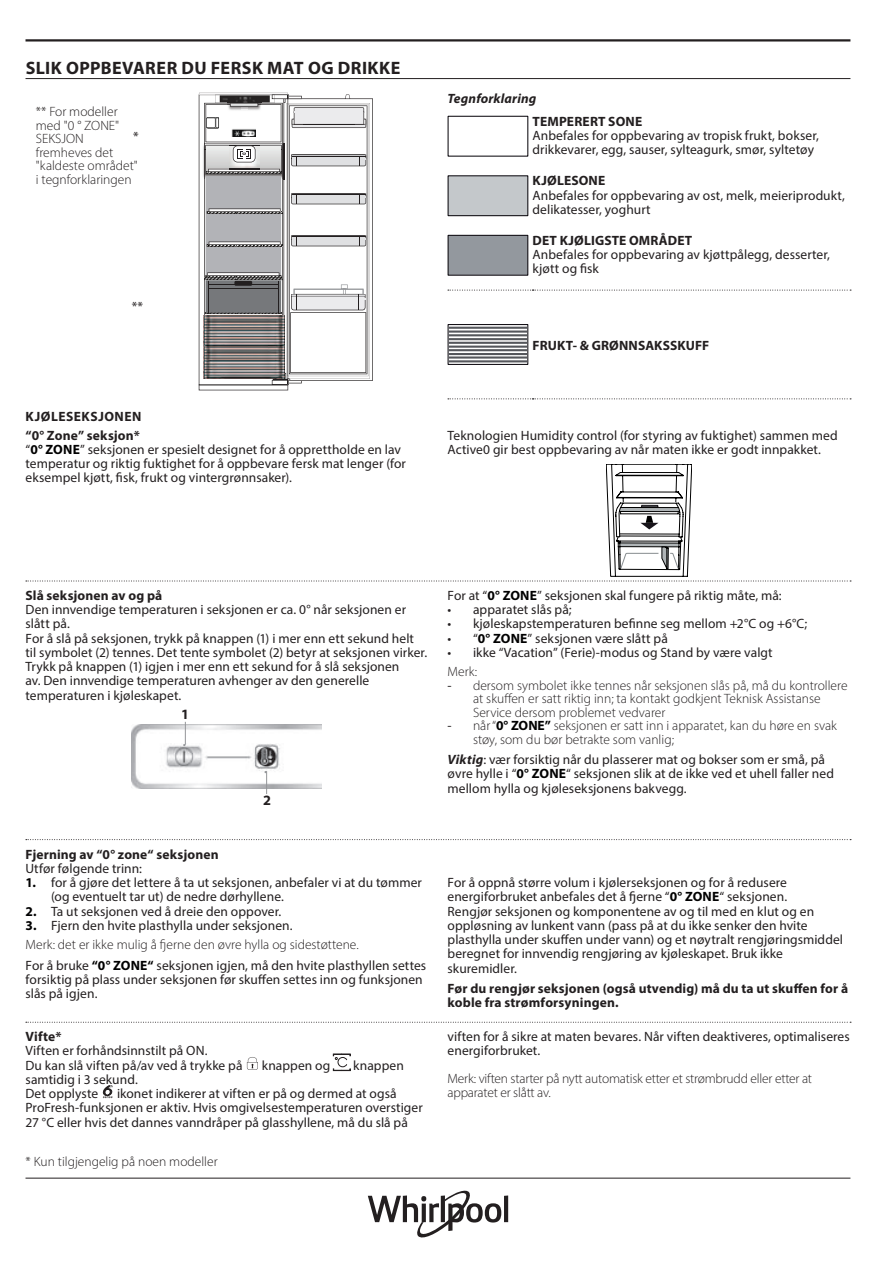
<style>
.page{position:relative;width:893px;height:1263px;background:#fff}
.page>*{position:absolute;margin:0;border:0;box-sizing:border-box;transform-origin:0 0}
.t1{font:700 18px "Myriad Pro";letter-spacing:.025em;color:#231f20}
.t2{font:17.85px "Times";color:#939598}
.t3{font:700 14.25px "Myriad Pro";color:#231f20}
.t4{font:13.5px/14.2px "Myriad Pro";letter-spacing:.005em;color:#231f20}
.t5{font:300 13.5px/13.5px "Myriad Pro";color:#231f20}
.t6{font:700 13.5px/14.2px "Myriad Pro";letter-spacing:.01em;color:#231f20}
.t7{font:700 13.5px/18.5px "Myriad Pro";letter-spacing:.035em;color:#231f20}
.t8{font:italic 700 13.5px "Myriad Pro";letter-spacing:.01em;color:#231f20}
.t9{font:8.7px "Arial";color:#231f20}
.s1{font-weight:700;color:#000001}
.s2{font-weight:300}
.s3{font-weight:400}
.s4{font-weight:700;font-style:italic}
</style>
<div class="page">
<hr style="left:26px;top:1178px;width:824px;height:1px;background:#231f20">
<hr style="left:26px;top:39px;width:824px;height:3px;background:#231f20">
<hr style="left:504px;top:1195px;width:4px;height:27px;background:#231f20">
<svg style="left:368px;top:1191px;width:133px;height:46px"></svg>
<hr style="left:26px;top:78px;width:824px;height:1px;background:#231f20">
<svg style="left:448px;top:398px;width:403px;height:1px"></svg>
<svg style="left:448px;top:290px;width:403px;height:1px"></svg>
<svg style="left:199px;top:93px;width:174px;height:297px"></svg>
<div style="left:448px;top:116px;width:80px;height:41px;border:1px solid #0f0c12"></div>
<div style="left:448px;top:176px;width:80px;height:40px;background:#c4c8cb"></div>
<div style="left:448px;top:175px;width:80px;height:41px;border:1px solid #0f0c12"></div>
<div style="left:448px;top:235px;width:80px;height:40px;background:#93989e"></div>
<div style="left:448px;top:235px;width:80px;height:41px;border:1px solid #0f0c12"></div>
<svg style="left:450px;top:326px;width:76px;height:37px"></svg>
<div style="left:448px;top:324px;width:80px;height:41px;border:1px solid #0f0c12"></div>
<hr style="left:449px;top:327px;width:78px;height:2px;background:#55575c">
<hr style="left:449px;top:330px;width:78px;height:3px;background:#55575c">
<hr style="left:449px;top:334px;width:78px;height:2px;background:#55575c">
<hr style="left:449px;top:338px;width:78px;height:2px;background:#55575c">
<hr style="left:449px;top:342px;width:78px;height:2px;background:#55575c">
<hr style="left:449px;top:346px;width:78px;height:2px;background:#55575c">
<hr style="left:448px;top:349px;width:79px;height:2px;background:#55575c">
<hr style="left:448px;top:353px;width:79px;height:2px;background:#55575c">
<hr style="left:448px;top:356px;width:79px;height:3px;background:#55575c">
<hr style="left:448px;top:360px;width:79px;height:2px;background:#55575c">
<svg style="left:26px;top:464px;width:825px;height:118px"></svg>
<img style="left:132px;top:725px;width:190px;height:63px">
<svg style="left:185px;top:722px;width:1px;height:23px"></svg>
<svg style="left:266px;top:771px;width:1px;height:23px"></svg>
<svg style="left:26px;top:839px;width:825px;height:1px"></svg>
<svg style="left:26px;top:1022px;width:825px;height:1px"></svg>
<svg style="left:247px;top:1057px;width:11px;height:12px"></svg>
<svg style="left:333px;top:1054px;width:17px;height:17px"></svg>
<svg style="left:103px;top:1085px;width:10px;height:13px"></svg>
<h1 class="t1" style="left:26px;top:56px;width:376px">SLIK OPPBEVARER DU FERSK MAT OG DRIKKE</h1>
<p class="t5" style="left:36px;top:105px;width:104px">** For modeller med "0 ° ZONE"<br>SEKSJON fremheves det "kaldeste området" i tegnforklaringen</p>
<p class="t4" style="left:133px;top:129px;width:7px">*</p>
<p class="t4" style="left:132px;top:300px;width:13px">**</p>
<p class="t9" style="left:286px;top:374px;width:6px">c</p>
<p class="t7" style="left:26px;top:407px;width:118px">KJØLESEKSJONEN “0° Zone” seksjon*</p>
<p class="t4" style="left:25px;top:442px;width:382px">“<span class="s1">0° ZONE</span>” seksjonen er spesielt designet for å opprettholde en lav temperatur og riktig fuktighet for å oppbevare fersk mat lenger (for eksempel kjøtt, fisk, frukt og vintergrønnsaker).</p>
<p class="t8" style="left:448px;top:91px;width:90px">Tegnforklaring</p>
<p class="t6" style="left:533px;top:114px;width:111px">TEMPERERT SONE</p>
<p class="t4" style="left:533px;top:128px;width:288px">Anbefales for oppbevaring av tropisk frukt, bokser, drikkevarer, egg, sauser, sylteagurk, smør, syltetøy</p>
<p class="t6" style="left:533px;top:173px;width:74px">KJØLESONE</p>
<p class="t4" style="left:533px;top:188px;width:314px">Anbefales for oppbevaring av ost, melk, meieriprodukt, delikatesser, yoghurt</p>
<p class="t6" style="left:533px;top:233px;width:161px">DET KJØLIGSTE OMRÅDET</p>
<p class="t4" style="left:533px;top:247px;width:299px">Anbefales for oppbevaring av kjøttpålegg, desserter, kjøtt og fisk</p>
<p class="t6" style="left:533px;top:337px;width:178px">FRUKT- &amp; GRØNNSAKSSKUFF</p>
<p class="t4" style="left:448px;top:428px;width:392px">Teknologien Humidity control (for styring av fuktighet) sammen med<br>Active0 gir best oppbevaring av når maten ikke er godt innpakket.</p>
<p class="t6" style="left:26px;top:588px;width:138px">Slå seksjonen av og på</p>
<p class="t4" style="left:26px;top:602px;width:403px">Den innvendige temperaturen i seksjonen er ca. 0° når seksjonen er slått på.<br>For å slå på seksjonen, trykk på knappen (1) i mer enn ett sekund helt til symbolet (2) tennes. Det tente symbolet (2) betyr at seksjonen virker.<br>Trykk på knappen (1) igjen i mer enn ett sekund for å slå seksjonen<br>av. Den innvendige temperaturen avhenger av den generelle temperaturen i kjøleskapet.</p>
<p class="t3" style="left:181px;top:705px;width:9px">1</p>
<h2 class="t2" style="left:182px;top:729px;width:5px">.</h2>
<h2 class="t2" style="left:264px;top:756px;width:5px">.</h2>
<p class="t3" style="left:263px;top:791px;width:9px">2</p>
<p class="t6" style="left:26px;top:846px;width:195px">Fjerning av “0° zone“ seksjonen</p>
<p class="t4" style="left:26px;top:861px;width:118px">Utfør følgende trinn:</p>
<p class="t4" style="left:51px;top:875px;width:373px;text-indent:-26px"><span class="s1">1.</span> for å gjøre det lettere å ta ut seksjonen, anbefaler vi at du tømmer (og eventuelt tar ut) de nedre dørhyllene.</p>
<p class="t4" style="left:26px;top:904px;width:257px"><span class="s1">2.</span> Ta ut seksjonen ved å dreie den oppover.</p>
<p class="t4" style="left:26px;top:915px;width:402px;line-height:19.8px"><span class="s1">3.</span> Fjern den hvite plasthylla under seksjonen.<br><span class="s2">Merk: det er ikke mulig å fjerne den øvre hylla og sidestøttene.<br></span>For å bruke <span class="s1">“0° ZONE“</span> seksjonen igjen, må den hvite plasthyllen settes</p>
<p class="t4" style="left:26px;top:972px;width:399px">forsiktig på plass under seksjonen før skuffen settes inn og funksjonen slås på igjen.</p>
<p class="t6" style="left:26px;top:1029px;width:37px">Vifte*</p>
<p class="t4" style="left:26px;top:1043px;width:219px">Viften er forhåndsinnstilt på ON.<br>Du kan slå viften på/av ved å trykke på</p>
<p class="t4" style="left:262px;top:1058px;width:70px">knappen og</p>
<p class="t4" style="left:353px;top:1058px;width:52px">knappen</p>
<p class="t4" style="left:26px;top:1072px;width:114px">samtidig i 3 sekund.<br>Det opplyste</p>
<p class="t4" style="left:26px;top:1086px;width:399px;text-indent:92px">ikonet indikerer at viften er på og dermed at også<br>ProFresh-funksjonen er aktiv. Hvis omgivelsestemperaturen overstiger<br>27 °C eller hvis det dannes vanndråper på glasshyllene, må du slå på</p>
<p class="t5" style="left:26px;top:1155px;width:194px">* Kun tilgjengelig på noen modeller</p>
<p class="t4" style="left:448px;top:588px;width:336px">For at “<span class="s1">0° ZONE</span>” seksjonen skal fungere på riktig måte, må:</p>
<p class="t4" style="left:448px;top:602px;width:126px">• apparatet slås på;</p>
<p class="t4" style="left:448px;top:616px;width:361px">• kjøleskapstemperaturen befinne seg mellom +2°C og +6°C;</p>
<p class="t4" style="left:448px;top:631px;width:222px">• “<span class="s1">0° ZONE</span>” seksjonen være slått på</p>
<p class="t4" style="left:448px;top:645px;width:327px">• ikke “Vacation” (Ferie)-modus og Stand by være valgt</p>
<p class="t5" style="left:448px;top:665px;width:31px">Merk:</p>
<p class="t5" style="left:473px;top:678px;width:376px;text-indent:-26px"><span class="s3">-</span> dersom symbolet ikke tennes når seksjonen slås på, må du kontrollere at skuffen er satt riktig inn; ta kontakt godkjent Teknisk Assistanse<br>Service dersom problemet vedvarer</p>
<p class="t5" style="left:473px;top:719px;width:365px;text-indent:-26px"><span class="s3">-</span> når “<span class="s1">0° ZONE”</span> seksjonen er satt inn i apparatet, kan du høre en svak støy, som du bør betrakte som vanlig;</p>
<p class="t4" style="left:448px;top:752px;width:388px"><span class="s4">Viktig</span>: vær forsiktig når du plasserer mat og bokser som er små, på øvre hylle i “<span class="s1">0° ZONE</span>“ seksjonen slik at de ikke ved et uhell faller ned mellom hylla og kjøleseksjonens bakvegg.</p>
<p class="t4" style="left:448px;top:875px;width:397px">For å oppnå større volum i kjølerseksjonen og for å redusere energiforbruket anbefales det å fjerne “<span class="s1">0° ZONE</span>“ seksjonen.<br>Rengjør seksjonen og komponentene av og til med en klut og en oppløsning av lunkent vann (pass på at du ikke senker den hvite plasthylla under skuffen under vann) og et nøytralt rengjøringsmiddel beregnet for innvendig rengjøring av kjøleskapet. Bruk ikke skuremidler.</p>
<p class="t6" style="left:448px;top:981px;width:402px">Før du rengjør seksjonen (også utvendig) må du ta ut skuffen for å koble fra strømforsyningen.</p>
<p class="t4" style="left:448px;top:1029px;width:404px">viften for å sikre at maten bevares. Når viften deaktiveres, optimaliseres energiforbruket.</p>
<p class="t5" style="left:448px;top:1072px;width:366px">Merk: viften starter på nytt automatisk etter et strømbrudd eller etter at apparatet er slått av.</p>
</div>
